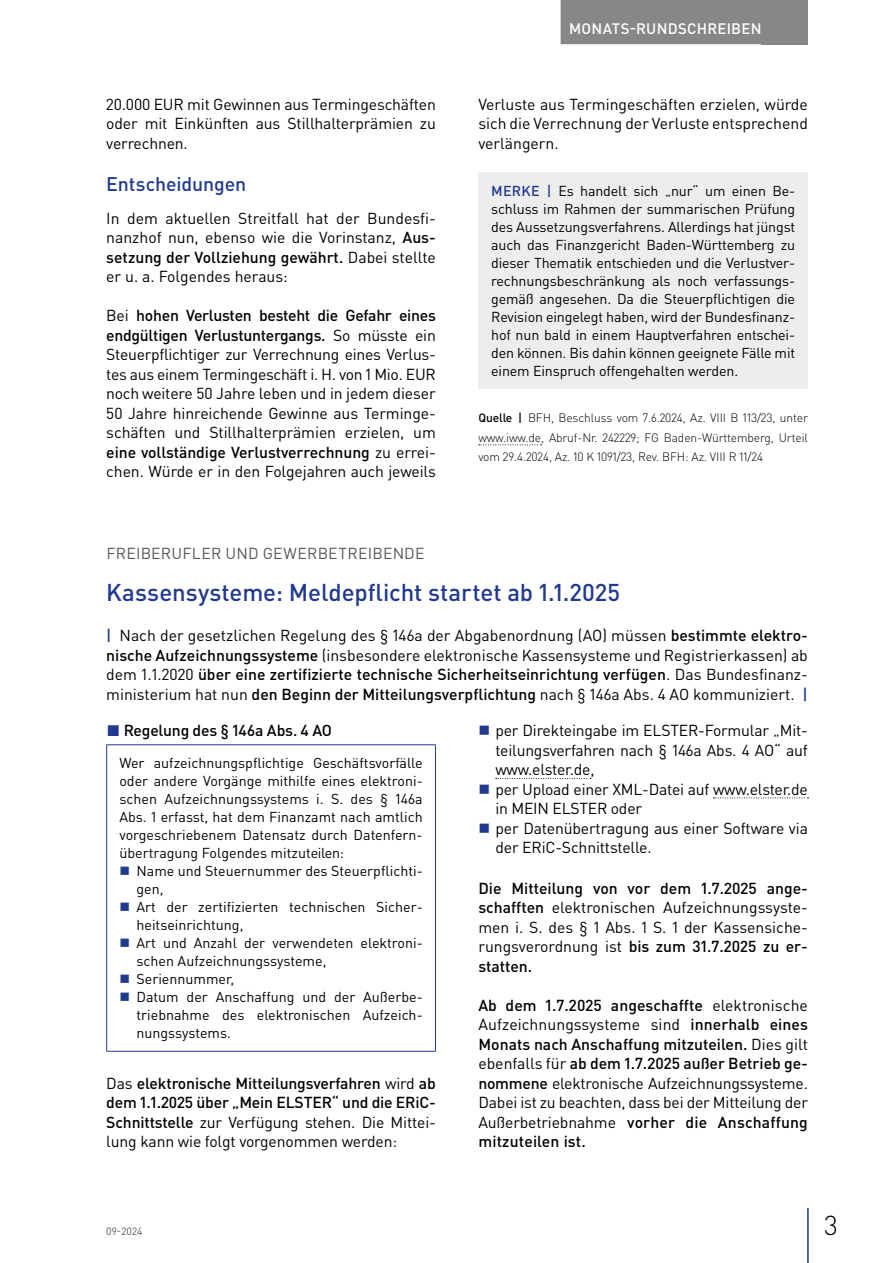
<style>
.page{position:relative;width:893px;height:1263px;background:#fff}
.page>*{position:absolute;margin:0;border:0;box-sizing:border-box;transform-origin:0 0}
.t1{font:300 27px "DIN Pro";color:#000}
.t2{font:500 24px "DIN Pro";color:#213a8f}
.t3{font:500 19.5px "DIN Pro";letter-spacing:-.005em;color:#213a8f}
.t4{font:15.75px/19.5px "DIN Pro";letter-spacing:-.01em;color:#000;text-align:justify}
.t5{font:500 15.75px/19.5px "DIN Pro";letter-spacing:-.01em;color:#000;text-align:justify}
.t6{font:15.75px "DIN Pro";letter-spacing:.015em;color:#575756}
.t7{font:500 15px "DIN Pro";letter-spacing:.015em;color:#fff}
.t8{font:14.25px/18px "DIN Pro";color:#000;text-align:justify}
.t9{font:300 12px/19.5px "DIN Pro";letter-spacing:-.01em;color:#000;text-align:justify}
.t10{font:10.5px "DIN Pro";color:#575756}
.s1{font-weight:500}
.s2{font-weight:500;color:#213a8f}
.s3{color:#213a8f}
.s4{font-weight:400}
</style>
<div class="page">
<div style="left:762px;top:0;width:46px;height:44px;background:#878787"></div>
<hr style="left:807px;top:1208px;width:2px;height:55px;background:#213a8f">
<div style="left:561px;top:0;width:209px;height:44px;background:#878787"></div>
<svg style="left:479px;top:444px;width:63px;height:1px"></svg>
<div style="left:478px;top:172px;width:330px;height:216px;background:#ededed"></div>
<hr style="left:106px;top:744px;width:330px;height:1px;background:#213a8f">
<hr style="left:106px;top:745px;width:1px;height:306px;background:#213a8f">
<hr style="left:435px;top:745px;width:1px;height:306px;background:#213a8f">
<hr style="left:106px;top:1051px;width:330px;height:1px;background:#213a8f">
<svg style="left:496px;top:778px;width:95px;height:1px"></svg>
<svg style="left:713px;top:797px;width:95px;height:1px"></svg>
<p class="t4" style="left:106px;top:94px;width:331px">20.000 EUR mit Gewinnen aus Termingeschäften oder mit Einkünften aus Stillhalterprämien zu verrechnen.</p>
<p class="t3" style="left:106px;top:171px;width:142px">Entscheidungen</p>
<p class="t4" style="left:106px;top:208px;width:331px">In dem aktuellen Streitfall hat der Bundesfi&shy;nanzhof nun, ebenso wie die Vorinstanz, <span class="s1">Aus&shy;setzung der Vollziehung gewährt.</span> Dabei stellte er u. a. Folgendes heraus:</p>
<p class="t4" style="left:106px;top:305px;width:331px">Bei <span class="s1">hohen Verlusten besteht die Gefahr eines endgültigen Verlustuntergangs.</span> So müsste ein Steuerpflichtiger zur Verrechnung eines Verlus&shy;tes aus einem Termingeschäft i. H. von 1 Mio. EUR noch weitere 50 Jahre leben und in jedem dieser 50 Jahre hinreichende Gewinne aus Terminge&shy;schäften und Stillhalterprämien erzielen, um <span class="s1">eine vollständige Verlustverrechnung</span> zu errei&shy;chen. Würde er in den Folgejahren auch jeweils</p>
<p class="t7" style="left:569px;top:18px;width:194px">MONATS-RUNDSCHREIBEN</p>
<p class="t4" style="left:478px;top:94px;width:331px">Verluste aus Termingeschäften erzielen, würde sich die Verrechnung der Verluste entsprechend verlängern.</p>
<p class="t8" style="left:491px;top:181px;width:306px"><span class="s2">MERKE |</span> Es handelt sich „nur“ um einen Be&shy;schluss im Rahmen der summarischen Prüfung des Aussetzungsverfahrens. Allerdings hat jüngst auch das Finanzgericht Baden-Württemberg zu dieser Thematik entschieden und die Verlustver&shy;rechnungsbeschränkung als noch verfassungs&shy;gemäß angesehen. Da die Steuerpflichtigen die Revision eingelegt haben, wird der Bundesfinanz&shy;hof nun bald in einem Hauptverfahren entschei&shy;den können. Bis dahin können geeignete Fälle mit einem Einspruch offengehalten werden.</p>
<p class="t9" style="left:478px;top:408px;width:331px"><span class="s1">Quelle |</span> BFH, Beschluss vom 7.6.2024, Az. VIII B 113/23, unter www.iww.de, Abruf-Nr. 242229; FG Baden-Württemberg, Urteil vom 29.4.2024, Az. 10 K 1091/23, Rev. BFH: Az. VIII R 11/24</p>
<p class="t6" style="left:106px;top:542px;width:320px">FREIBERUFLER UND GEWERBETREIBENDE</p>
<h2 class="t2" style="left:106px;top:576px;width:515px">Kassensysteme: Meldepflicht startet ab 1.1.2025</h2>
<p class="t4" style="left:106px;top:625px;width:703px"><span class="s2">|</span> Nach der gesetzlichen Regelung des § 146a der Abgabenordnung (AO) müssen <span class="s1">bestimmte elektro&shy;nische Aufzeichnungssysteme</span> (insbesondere elektronische Kassensysteme und Registrierkassen) ab dem 1.1.2020 <span class="s1">über eine zertifizierte technische Sicherheitseinrichtung verfügen</span>. Das Bundesfinanz&shy;ministerium hat nun <span class="s1">den Beginn der Mitteilungsverpflichtung</span> nach § 146a Abs. 4 AO kommuniziert. <span class="s2">|</span></p>
<p class="t5" style="left:107px;top:719px;width:227px"><span class="s3">◼</span> Regelung des § 146a Abs. 4 AO</p>
<p class="t8" style="left:119px;top:754px;width:305px">Wer aufzeichnungspflichtige Geschäftsvorfälle oder andere Vorgänge mithilfe eines elektroni&shy;schen Aufzeichnungssystems i. S. des § 146a Abs. 1 erfasst, hat dem Finanzamt nach amtlich vorgeschriebenem Datensatz durch Datenfern&shy;übertragung Folgendes mitzuteilen:</p>
<p class="t8" style="left:136px;top:862px;width:288px;text-align:left">Name und Steuernummer des Steuerpflichti&shy;gen,<br>Art der zertifizierten technischen Sicher&shy;heitseinrichtung,<br>Art und Anzahl der verwendeten elektroni&shy;schen Aufzeichnungssysteme,<br>Seriennummer,<br>Datum der Anschaffung und der Außerbe&shy;triebnahme des elektronischen Aufzeich&shy;nungssystems.</p>
<p class="t5" style="left:106px;top:1073px;width:331px"><span class="s4">Das</span> elektronische Mitteilungsverfahren <span class="s4">wird</span> ab dem 1.1.2025 über „Mein ELSTER“ und die ERiC-Schnittstelle <span class="s4">zur Verfügung stehen. Die Mittei&shy;lung kann wie folgt vorgenommen werden:</span></p>
<p class="t4" style="left:495px;top:720px;width:314px;text-align:left">per Direkteingabe im ELSTER-Formular „Mit&shy;teilungsverfahren nach § 146a Abs. 4 AO“ auf www.elster.de,<br>per Upload einer XML-Datei auf www.elster.de in MEIN ELSTER oder<br>per Datenübertragung aus einer Software via der ERiC-Schnittstelle.</p>
<p class="t4" style="left:478px;top:878px;width:331px"><span class="s1">Die Mitteilung von vor dem 1.7.2025 ange&shy;schafften</span> elektronischen Aufzeichnungssyste&shy;men i. S. des § 1 Abs. 1 S. 1 der Kassensiche&shy;rungsverordnung ist <span class="s1">bis zum 31.7.2025 zu er&shy;statten.</span></p>
<p class="t4" style="left:478px;top:995px;width:331px"><span class="s1">Ab dem 1.7.2025 angeschaffte</span> elektronische Aufzeichnungssysteme sind <span class="s1">innerhalb eines Monats nach Anschaffung mitzuteilen.</span> Dies gilt ebenfalls für <span class="s1">ab dem 1.7.2025 außer Betrieb ge&shy;nommene</span> elektronische Aufzeichnungssysteme.<br>Dabei ist zu beachten, dass bei der Mitteilung der Außerbetriebnahme <span class="s1">vorher die Anschaffung mitzuteilen ist.</span></p>
<p class="t10" style="left:106px;top:1224px;width:38px">09-2024</p>
<h1 class="t1" style="left:824px;top:1207px;width:15px">3</h1>
</div>
